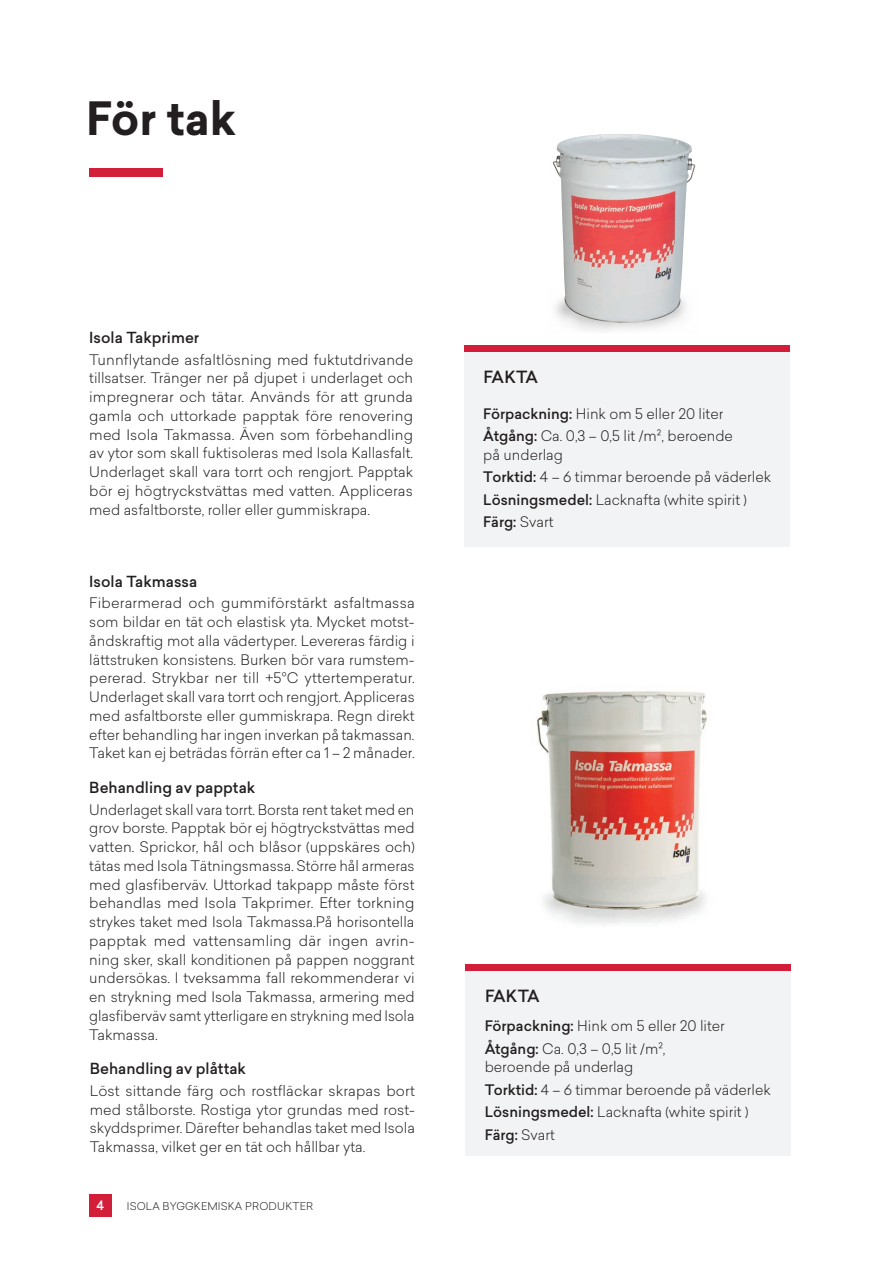
<style>
.page{position:relative;width:893px;height:1263px;background:#fff}
.page>*{position:absolute;margin:0;border:0;box-sizing:border-box;transform-origin:0 0}
.t1{font:700 45px "Sailec";color:#231f20}
.t2{font:500 16.5px "Sailec";letter-spacing:-.04em;color:#231f20}
.Subtitle{font:500 15px "Sailec";color:#231f20}
.Body_text{font:300 14.25px/18.8px "Sailec";color:#231f20;text-align:justify}
.Body_text-2{font:500 14.25px "Sailec";letter-spacing:-.005em;color:#231f20}
.t3{font:500 12.75px "Sailec";color:#fff}
.t4{font:300 10.5px "Sailec";letter-spacing:.02em;color:#231f20}
.s1{font-weight:500}
.s2{font-weight:300}
</style>
<div class="page">
<div style="left:89px;top:1194px;width:22px;height:23px;background:#d31e39"></div>
<div style="left:464px;top:345px;width:325px;height:202px;background:#f2f3f4"></div>
<div style="left:464px;top:345px;width:325px;height:7px;background:#d31e39"></div>
<img style="left:553px;top:134px;width:142px;height:189px">
<img style="left:537px;top:691px;width:170px;height:234px">
<div style="left:466px;top:964px;width:325px;height:191px;background:#f2f3f4"></div>
<div style="left:466px;top:964px;width:325px;height:7px;background:#d31e39"></div>
<div style="left:89px;top:169px;width:74px;height:8px;background:#d31e39"></div>
<h1 class="t1" style="left:86px;top:87px;width:151px">För tak</h1>
<p class="Subtitle" style="left:89px;top:327px;width:112px">Isola Takprimer</p>
<p class="Body_text" style="left:89px;top:350px;width:325px">Tunnflytande asfaltlösning med fuktutdrivande tillsatser. Tränger ner på djupet i underlaget och impregnerar och tätar. Används för att grunda gamla och uttorkade papptak före renovering med Isola Takmassa. Även som förbehandling av ytor som skall fuktisoleras med Isola Kallasfalt.<br>Underlaget skall vara torrt och rengjort. Papptak bör ej högtryckstvättas med vatten. Appliceras med asfaltborste, roller eller gummiskrapa.</p>
<p class="Subtitle" style="left:89px;top:570px;width:110px">Isola Takmassa</p>
<p class="Body_text" style="left:89px;top:593px;width:327px">Fiberarmerad och gummiförstärkt asfaltmassa som bildar en tät och elastisk yta. Mycket motst&shy;åndskraftig mot alla vädertyper. Levereras färdig i lättstruken konsistens. Burken bör vara rumstem&shy;pererad. Strykbar ner till +5°C yttertemperatur.<br>Underlaget skall vara torrt och rengjort. Appliceras med asfaltborste eller gummiskrapa. Regn direkt efter behandling har ingen inverkan på takmassan.<br>Taket kan ej beträdas förrän efter ca 1 – 2 månader.</p>
<p class="Subtitle" style="left:89px;top:777px;width:167px">Behandling av papptak</p>
<p class="Body_text" style="left:89px;top:800px;width:327px">Underlaget skall vara torrt. Borsta rent taket med en grov borste. Papptak bör ej högtryckstvättas med vatten. Sprickor, hål och blåsor (uppskäres och) tätas med Isola Tätningsmassa. Större hål armeras med glasfiberväv. Uttorkad takpapp måste först behandlas med Isola Takprimer. Efter torkning strykes taket med Isola Takmassa.På horisontella papptak med vattensamling där ingen avrin&shy;ning sker, skall konditionen på pappen noggrant undersökas. I tveksamma fall rekommenderar vi en strykning med Isola Takmassa, armering med glasfiberväv samt ytterligare en strykning med Isola Takmassa.</p>
<p class="Subtitle" style="left:90px;top:1058px;width:158px">Behandling av plåttak</p>
<p class="Body_text" style="left:90px;top:1081px;width:327px">Löst sittande färg och rostfläckar skrapas bort med stålborste. Rostiga ytor grundas med rost&shy;skyddsprimer. Därefter behandlas taket med Isola Takmassa, vilket ger en tät och hållbar yta.</p>
<p class="t3" style="left:97px;top:1197px;width:9px">4</p>
<p class="t4" style="left:127px;top:1198px;width:188px">ISOLA BYGGKEMISKA PRODUKTER</p>
<h3 class="t2" style="left:484px;top:366px;width:56px">FAKTA</h3>
<p class="Body_text" style="left:483px;top:404px;width:242px"><span class="s1">Förpackning:</span> Hink om 5 eller 20 liter</p>
<p class="Body_text" style="left:483px;top:426px;width:251px"><span class="s1">Åtgång:</span> Ca. 0,3 – 0,5 lit /m2, beroende</p>
<p class="Body_text" style="left:483px;top:445px;width:81px">på underlag</p>
<p class="Body_text" style="left:483px;top:467px;width:289px"><span class="s1">Torktid:</span> 4 – 6 timmar beroende på väderlek</p>
<p class="Body_text" style="left:483px;top:490px;width:265px"><span class="s1">Lösningsmedel:</span> Lacknafta (white spirit )</p>
<p class="Body_text-2" style="left:483px;top:512px;width:72px">Färg: <span class="s2">Svart</span></p>
<h3 class="t2" style="left:485px;top:984px;width:56px">FAKTA</h3>
<p class="Body_text" style="left:485px;top:1016px;width:242px"><span class="s1">Förpackning:</span> Hink om 5 eller 20 liter</p>
<p class="Body_text" style="left:485px;top:1038px;width:182px"><span class="s1">Åtgång:</span> Ca. 0,3 – 0,5 lit /m2,</p>
<p class="Body_text" style="left:485px;top:1057px;width:150px">beroende på underlag</p>
<p class="Body_text" style="left:485px;top:1080px;width:287px"><span class="s1">Torktid:</span> 4 – 6 timmar beroende på väderlek</p>
<p class="Body_text" style="left:485px;top:1102px;width:265px"><span class="s1">Lösningsmedel:</span> Lacknafta (white spirit )</p>
<p class="Body_text-2" style="left:485px;top:1124px;width:72px">Färg: <span class="s2">Svart</span></p>
</div>
